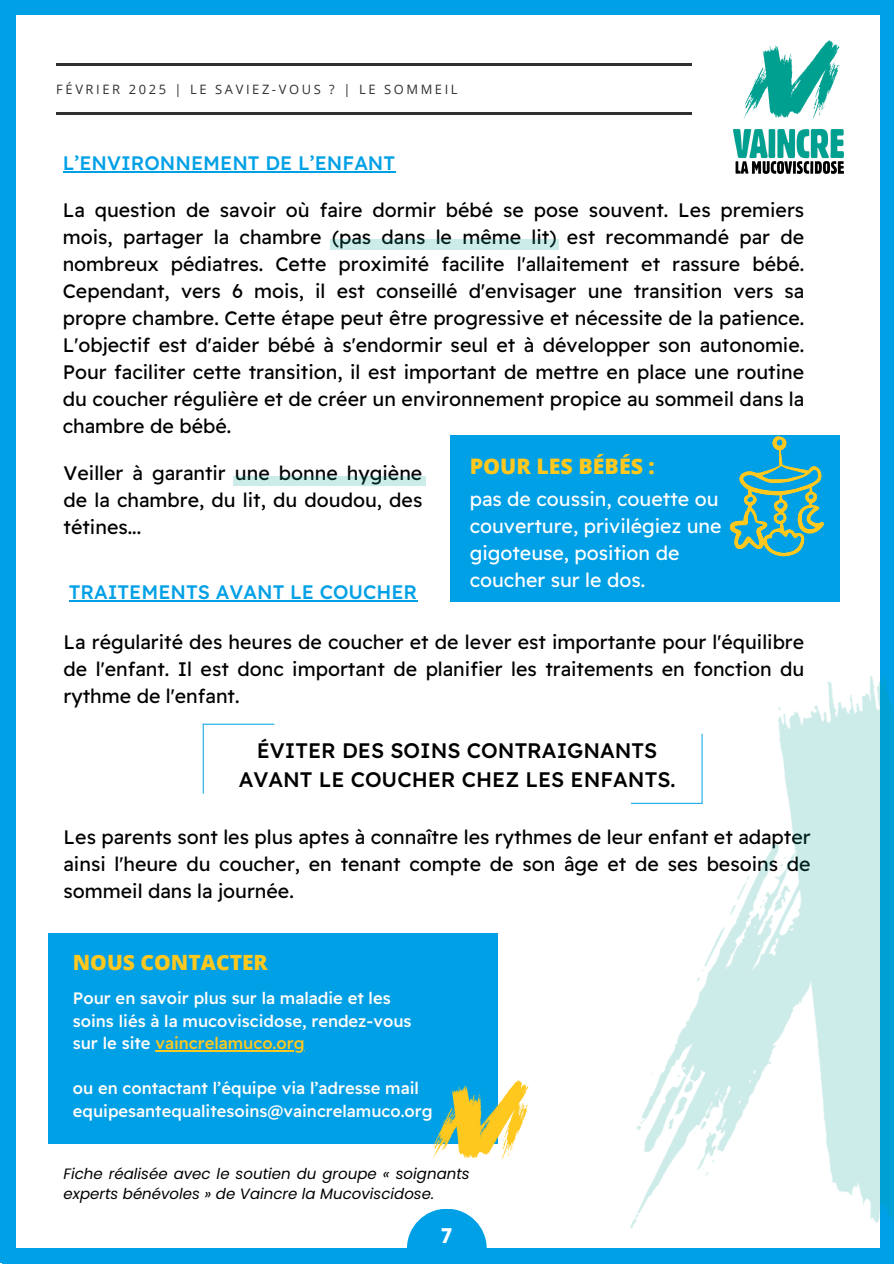
<style>
.page{position:relative;width:894px;height:1264px;background:#fff}
.page>*{position:absolute;margin:0;border:0;box-sizing:border-box;transform-origin:0 0}
.t1{font:800 21.3px "Open Sans";color:#ffc81e}
.t2{font:500 21px/29.2px "Readex Pro";color:#000;text-align:center}
.t3{font:800 21px "Open Sans";color:#ffc81e}
.t4{font:700 21px "Readex Pro";color:#fff}
.t5{font:19.5px/27px "Readex Pro";color:#000;text-align:justify}
.t6{font:19.5px/27px "Readex Pro";color:#fff}
.t7{font:500 19.5px "Readex Pro";color:#00a0e6}
.t8{font:500 16.5px/22.5px "Readex Pro";color:#fffdfa}
.t9{font:italic 15px/20.2px "Poppins";color:#000}
.t10{font:12.9px "Open Sans";letter-spacing:.2em;color:#303030}
.s1{color:#ffc81e}
</style>
<div class="page">
<hr style="left:56px;top:113px;width:635px;height:2px;background:#303030">
<hr style="left:56px;top:64px;width:635px;height:2px;background:#303030">
<img style="left:733px;top:40px;width:110px;height:133px">
<div style="left:4px;top:0;width:889px;height:15px;background:#00a0e6"></div>
<div style="left:0;top:0;width:16px;height:1263px;background:#00a0e6"></div>
<div style="left:2px;top:1247px;width:891px;height:16px;background:#00a0e6"></div>
<div style="left:879px;top:11px;width:14px;height:1252px;background:#00a0e6"></div>
<svg style="left:407px;top:1209px;width:79px;height:38px"></svg>
<div style="left:330px;top:239px;width:228px;height:10px;background:#ccece9"></div>
<hr style="left:63px;top:171px;width:332px;height:1px;background:#00a0e6">
<div style="left:449px;top:436px;width:390px;height:166px;background:#00a0e6"></div>
<svg style="left:730px;top:436px;width:93px;height:121px"></svg>
<div style="left:233px;top:476px;width:193px;height:9px;background:#ccece9"></div>
<hr style="left:69px;top:600px;width:348px;height:1px;background:#00a0e6">
<hr style="left:203px;top:724px;width:1px;height:69px;background:#00a0e6">
<hr style="left:203px;top:723px;width:71px;height:1px;background:#00a0e6">
<div style="left:48px;top:932px;width:449px;height:211px;background:#00a0e6"></div>
<hr style="left:155px;top:1050px;width:149px;height:1px;background:#ffc81e">
<img style="left:422px;top:1080px;width:107px;height:80px">
<img style="left:593px;top:676px;width:300px;height:572px">
<p class="t10" style="left:56px;top:80px;width:403px">FÉVRIER 2025 | LE SAVIEZ-VOUS ? | LE SOMMEIL</p>
<p class="t7" style="left:63px;top:150px;width:334px">L’ENVIRONNEMENT DE L’ENFANT</p>
<p class="t5" style="left:63px;top:196px;width:742px">La question de savoir où faire dormir bébé se pose souvent. Les premiers mois, partager la chambre (pas dans le même lit) est recommandé par de nombreux pédiatres. Cette proximité facilite l'allaitement et rassure bébé.<br>Cependant, vers 6 mois, il est conseillé d'envisager une transition vers sa propre chambre. Cette étape peut être progressive et nécessite de la patience.<br>L'objectif est d'aider bébé à s'endormir seul et à développer son autonomie.<br>Pour faciliter cette transition, il est important de mettre en place une routine du coucher régulière et de créer un environnement propice au sommeil dans la chambre de bébé.</p>
<p class="t1" style="left:469px;top:451px;width:186px">POUR LES BÉBÉS :</p>
<p class="t6" style="left:469px;top:485px;width:253px">pas de coussin, couette ou couverture, privilégiez une gigoteuse, position de coucher sur le dos.</p>
<p class="t5" style="left:64px;top:459px;width:360px">Veiller à garantir une bonne hygiène de la chambre, du lit, du doudou, des tétines...</p>
<h1 class="t7" style="left:69px;top:579px;width:350px">TRAITEMENTS AVANT LE COUCHER</h1>
<h2 class="t5" style="left:64px;top:628px;width:742px">La régularité des heures de coucher et de lever est importante pour l'équilibre de l'enfant. Il est donc important de planifier les traitements en fonction du rythme de l'enfant.</h2>
<h1 class="t2" style="left:239px;top:735px;width:438px">ÉVITER DES SOINS CONTRAIGNANTS<br>AVANT LE COUCHER CHEZ LES ENFANTS.</h1>
<p class="t5" style="left:64px;top:822px;width:748px">Les parents sont les plus aptes à connaître les rythmes de leur enfant et adapter ainsi l'heure du coucher, en tenant compte de son âge et de ses besoins de sommeil dans la journée.</p>
<h2 class="t3" style="left:73px;top:947px;width:196px">NOUS CONTACTER</h2>
<h2 class="t8" style="left:73px;top:986px;width:340px">Pour en savoir plus sur la maladie et les soins liés à la mucoviscidose, rendez-vous sur le site <span class="s1">vaincrelamuco.org</span></h2>
<h1 class="t8" style="left:73px;top:1076px;width:361px">ou en contactant l’équipe via l’adresse mail equipesantequalitesoins@vaincrelamuco.org</h1>
<h2 class="t9" style="left:64px;top:1163px;width:407px">Fiche réalisée avec le soutien du groupe « soignants experts bénévoles » de Vaincre la Mucoviscidose.</h2>
<p class="t4" style="left:441px;top:1221px;width:13px">7</p>
</div>
